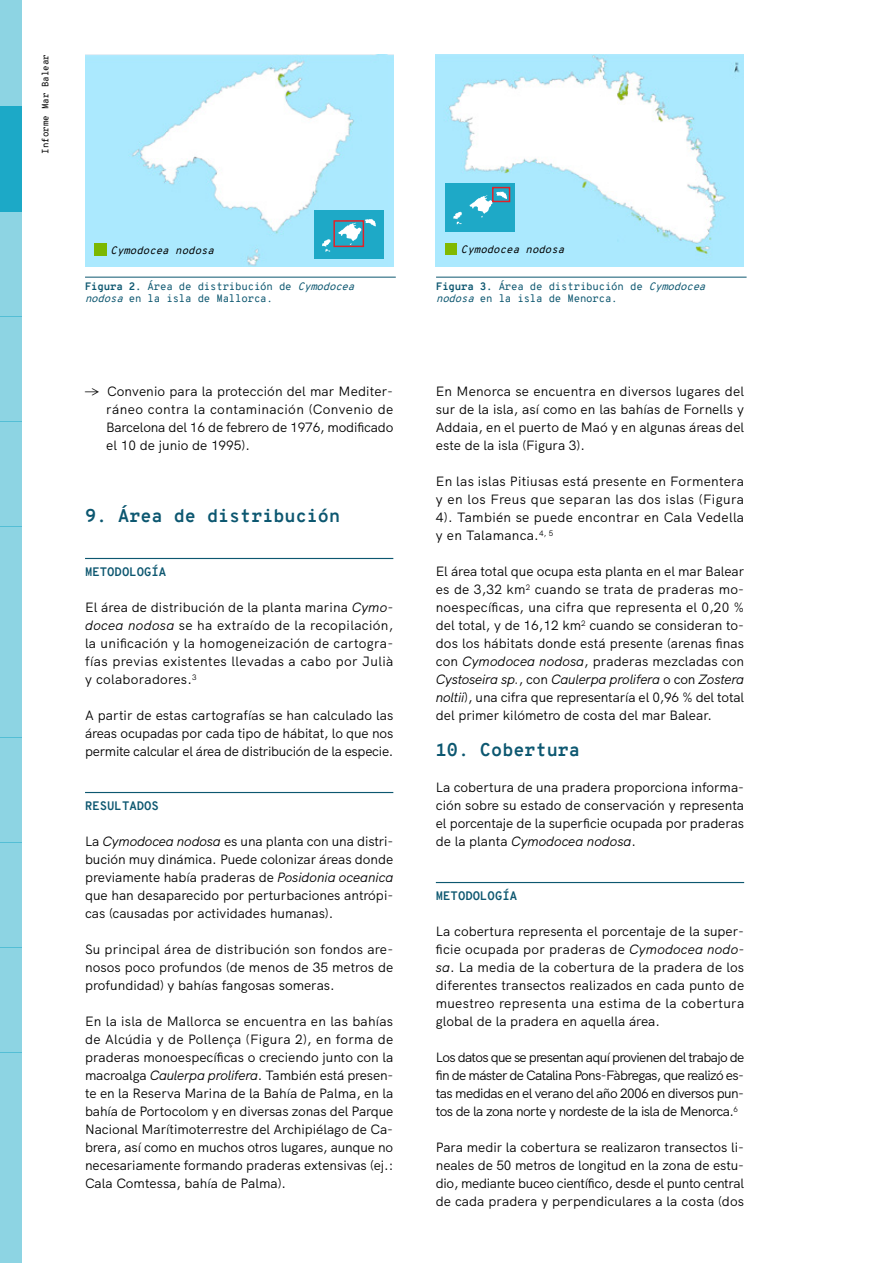
<style>
.page{position:relative;width:893px;height:1263px;background:#fff}
.page>*{position:absolute;margin:0;border:0;box-sizing:border-box;transform-origin:0 0}
.t1{font:700 18px "Overpass Mono";color:#0c5770}
.t2{font:13.5px/18px "HK Grotesk";color:#000;text-align:justify}
.t3{font:700 12px "Overpass Mono";color:#0d5770}
.t4{font:10.5px/12px "Overpass Mono";letter-spacing:-.02em;color:#0d5770}
.t5{font:italic 10.5px "Overpass Mono";color:#000}
.t6{font:9px "Overpass Mono";color:#000}
.s1{font-weight:700}
.s2{font-style:italic}
</style>
<div class="page">
<div style="left:0;top:0;width:21px;height:106px;background:#8dd4e3"></div>
<div style="left:0;top:421px;width:21px;height:106px;background:#8dd4e3"></div>
<div style="left:0;top:842px;width:21px;height:105px;background:#8dd4e3"></div>
<div style="left:0;top:211px;width:21px;height:105px;background:#8dd4e3"></div>
<div style="left:0;top:632px;width:21px;height:105px;background:#8dd4e3"></div>
<div style="left:0;top:1053px;width:21px;height:105px;background:#8dd4e3"></div>
<div style="left:0;top:106px;width:21px;height:105px;background:#1ca9c7"></div>
<div style="left:0;top:527px;width:21px;height:105px;background:#8dd4e3"></div>
<div style="left:0;top:947px;width:21px;height:106px;background:#8dd4e3"></div>
<div style="left:0;top:316px;width:21px;height:106px;background:#8dd4e3"></div>
<div style="left:0;top:737px;width:21px;height:105px;background:#8dd4e3"></div>
<div style="left:0;top:1158px;width:21px;height:105px;background:#8dd4e3"></div>
<hr style="left:85px;top:558px;width:308px;height:1px;background:#0d5770">
<hr style="left:85px;top:792px;width:308px;height:1px;background:#0d5770">
<hr style="left:436px;top:882px;width:308px;height:1px;background:#0d5770">
<hr style="left:85px;top:277px;width:311px;height:1px;background:#0d5770">
<hr style="left:436px;top:277px;width:311px;height:1px;background:#0d5770">
<img style="left:85px;top:54px;width:308px;height:213px">
<div style="left:314px;top:210px;width:70px;height:49px;background:#1ea9c7"></div>
<svg style="left:322px;top:239px;width:9px;height:13px"></svg>
<svg style="left:338px;top:219px;width:38px;height:26px"></svg>
<div style="left:333px;top:220px;width:31px;height:27px;border:2px solid #e12229"></div>
<div style="left:94px;top:244px;width:12px;height:12px;background:#7cb800"></div>
<img style="left:436px;top:54px;width:307px;height:213px">
<div style="left:445px;top:183px;width:70px;height:48px;background:#1ea9c7"></div>
<svg style="left:453px;top:212px;width:9px;height:12px"></svg>
<svg style="left:470px;top:192px;width:37px;height:25px"></svg>
<div style="left:492px;top:187px;width:18px;height:15px;border:1px solid #e12229"></div>
<div style="left:445px;top:243px;width:12px;height:12px;background:#81b900"></div>
<p class="t6" style="left:39px;top:154px;width:101px;rotate:-90deg">Informe Mar Balear</p>
<p class="t5" style="left:111px;top:243px;width:109px">Cymodocea nodosa</p>
<p class="t5" style="left:461px;top:242px;width:109px">Cymodocea nodosa</p>
<p class="t4" style="left:85px;top:280px;width:275px"><span class="s1">Figura 2.</span> Área de distribución de <span class="s2">Cymodocea nodosa</span> en la isla de Mallorca.</p>
<p class="t4" style="left:436px;top:280px;width:275px"><span class="s1">Figura 3.</span> Área de distribución de <span class="s2">Cymodocea nodosa</span> en la isla de Menorca.</p>
<p class="t2" style="left:106px;top:381px;width:289px;text-indent:-21px">→ Convenio para la protección del mar Mediter&shy;ráneo contra la contaminación (Convenio de Barcelona del 16 de febrero de 1976, modificado el 10 de junio de 1995).</p>
<h1 class="t1" style="left:85px;top:503px;width:257px">9. Área de distribución</h1>
<p class="t3" style="left:85px;top:563px;width:83px">METODOLOGÍA</p>
<p class="t2" style="left:85px;top:597px;width:310px">El área de distribución de la planta marina <span class="s2">Cymo&shy;docea nodosa</span> se ha extraído de la recopilación, la unificación y la homogeneización de cartogra&shy;fías previas existentes llevadas a cabo por Julià y colaboradores.<sup>3</sup></p>
<p class="t2" style="left:85px;top:705px;width:310px">A partir de estas cartografías se han calculado las áreas ocupadas por cada tipo de hábitat, lo que nos permite calcular el área de distribución de la especie.</p>
<p class="t3" style="left:85px;top:797px;width:75px">RESULTADOS</p>
<p class="t2" style="left:85px;top:831px;width:310px">La <span class="s2">Cymodocea nodosa</span> es una planta con una distri&shy;bución muy dinámica. Puede colonizar áreas donde previamente había praderas de <span class="s2">Posidonia oceanica </span>que han desaparecido por perturbaciones antrópi&shy;cas (causadas por actividades humanas).</p>
<p class="t2" style="left:85px;top:939px;width:310px">Su principal área de distribución son fondos are&shy;nosos poco profundos (de menos de 35 metros de profundidad) y bahías fangosas someras.</p>
<p class="t2" style="left:85px;top:1011px;width:310px">En la isla de Mallorca se encuentra en las bahías de Alcúdia y de Pollença (Figura 2), en forma de praderas monoespecíficas o creciendo junto con la macroalga <span class="s2">Caulerpa prolifera</span>. También está presen&shy;te en la Reserva Marina de la Bahía de Palma, en la bahía de Portocolom y en diversas zonas del Parque Nacional Marítimoterrestre del Archipiélago de Ca&shy;brera, así como en muchos otros lugares, aunque no necesariamente formando praderas extensivas (ej.:<br>Cala Comtessa, bahía de Palma).</p>
<p class="t2" style="left:436px;top:381px;width:310px">En Menorca se encuentra en diversos lugares del sur de la isla, así como en las bahías de Fornells y Addaia, en el puerto de Maó y en algunas áreas del este de la isla (Figura 3).</p>
<p class="t2" style="left:436px;top:471px;width:310px">En las islas Pitiusas está presente en Formentera y en los Freus que separan las dos islas (Figura 4). También se puede encontrar en Cala Vedella y en Talamanca.<sup>4,</sup> <sup>5</sup></p>
<p class="t2" style="left:436px;top:561px;width:310px">El área total que ocupa esta planta en el mar Balear es de 3,32 km<sup>2</sup> cuando se trata de praderas mo&shy;noespecíficas, una cifra que representa el 0,20 % del total, y de 16,12 km<sup>2</sup> cuando se consideran to&shy;dos los hábitats donde está presente (arenas finas con <span class="s2">Cymodocea nodosa</span>, praderas mezcladas con <span class="s2">Cystoseira sp.</span>, con <span class="s2">Caulerpa prolifera</span> o con <span class="s2">Zostera noltii</span>), una cifra que representaría el 0,96 % del total del primer kilómetro de costa del mar Balear.</p>
<h1 class="t1" style="left:436px;top:737px;width:146px">10. Cobertura</h1>
<p class="t2" style="left:436px;top:777px;width:310px">La cobertura de una pradera proporciona informa&shy;ción sobre su estado de conservación y representa el porcentaje de la superficie ocupada por praderas de la planta <span class="s2">Cymodocea nodosa</span>.</p>
<p class="t3" style="left:436px;top:887px;width:83px">METODOLOGÍA</p>
<p class="t2" style="left:436px;top:921px;width:310px">La cobertura representa el porcentaje de la super&shy;ficie ocupada por praderas de <span class="s2">Cymodocea nodo&shy;sa</span>. La media de la cobertura de la pradera de los diferentes transectos realizados en cada punto de muestreo representa una estima de la cobertura global de la pradera en aquella área.</p>
<p class="t2" style="left:436px;top:1047px;width:310px">Los datos que se presentan aquí provienen del trabajo de fin de máster de Catalina Pons-Fàbregas, que realizó es&shy;tas medidas en el verano del año 2006 en diversos pun&shy;tos de la zona norte y nordeste de la isla de Menorca.<sup>6</sup></p>
<p class="t2" style="left:436px;top:1137px;width:310px">Para medir la cobertura se realizaron transectos li&shy;neales de 50 metros de longitud en la zona de estu&shy;dio, mediante buceo científico, desde el punto central de cada pradera y perpendiculares a la costa (dos</p>
</div>
